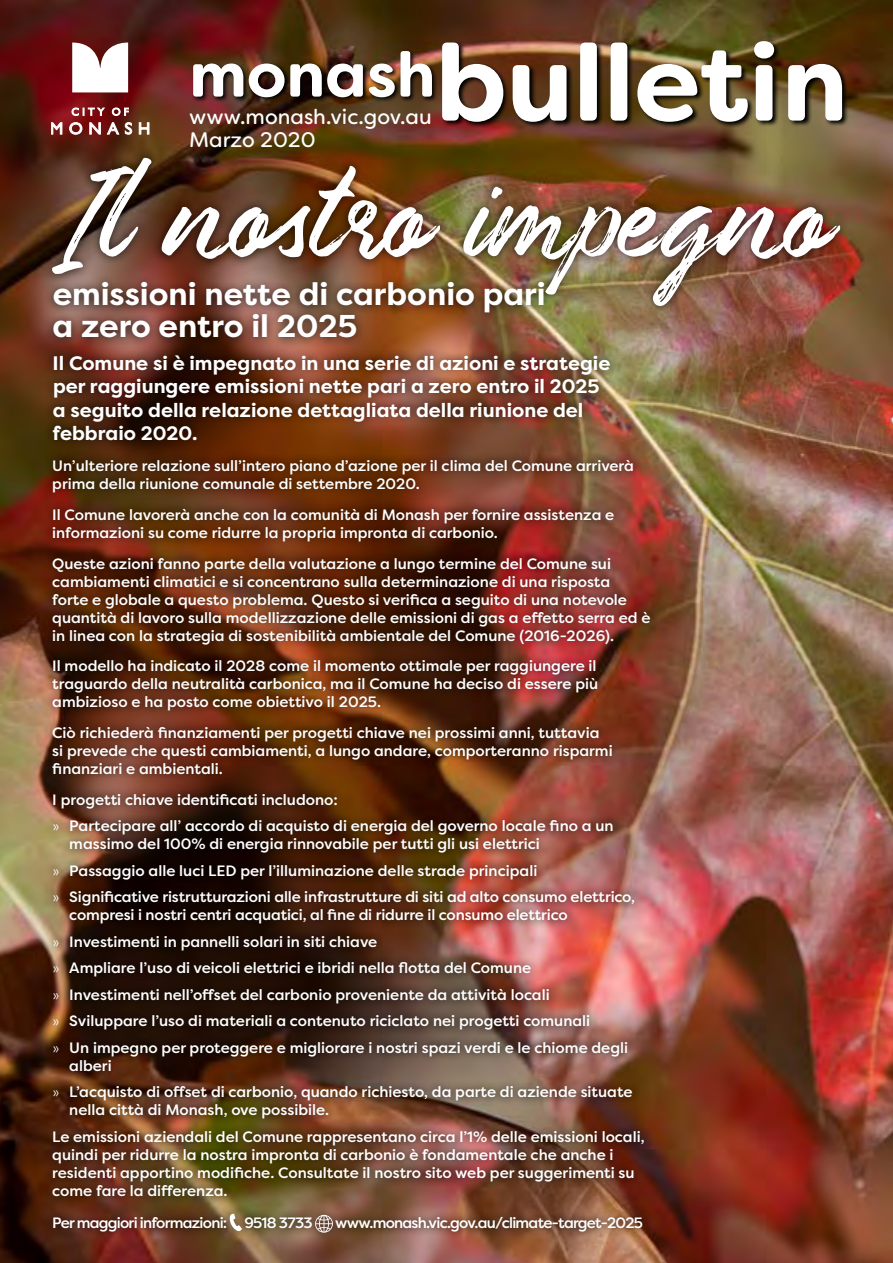
<style>
.page{position:relative;width:893px;height:1263px;background:#fff}
.page>*{position:absolute;margin:0;border:0;box-sizing:border-box;transform-origin:0 0}
.t1{font:700 108px "Filson Soft";color:#fff}
.t2{font:99px "Underland";color:#fff}
.t3{font:700 63px "Filson Soft";color:#fff}
.t4{font:700 31.5px/31.5px "Filson Pro";color:#fff}
.t5{font:21px "Filson Soft";color:#fff}
.t6{font:700 19.5px/23.4px "Filson Pro";color:#fff}
.t7{font:500 15px/18px "Filson Pro";color:#fff}
.t8{font:500 15px "Filson Pro";letter-spacing:-.05em;color:#fff}
.s1{font-family:"Calibri";font-weight:300}
</style>
<div class="page">
<img style="left:0;top:0;width:893px;height:1263px">
<img style="left:192px;top:41px;width:657px;height:87px">
<svg style="left:51px;top:122px;width:11px;height:12px"></svg>
<svg style="left:69px;top:122px;width:13px;height:12px"></svg>
<svg style="left:89px;top:122px;width:12px;height:12px"></svg>
<svg style="left:107px;top:122px;width:12px;height:12px"></svg>
<svg style="left:125px;top:122px;width:7px;height:12px"></svg>
<svg style="left:139px;top:122px;width:10px;height:12px"></svg>
<svg style="left:72px;top:108px;width:32px;height:8px"></svg>
<svg style="left:112px;top:108px;width:17px;height:8px"></svg>
<svg style="left:72px;top:43px;width:56px;height:49px"></svg>
<div style="left:43px;top:148px;width:807px;height:198px;background:#000;opacity:.75"></div>
<div style="left:43px;top:346px;width:616px;height:895px;background:#000;opacity:.75"></div>
<svg style="left:229px;top:1213px;width:13px;height:19px"></svg>
<svg style="left:315px;top:1215px;width:18px;height:18px"></svg>
<h1 class="t1" style="left:435px;top:13px;width:414px">bulletin</h1>
<h2 class="t2" style="left:52px;top:164px;width:778px">Il nostro impegno</h2>
<h3 class="t3" style="left:189px;top:34px;width:248px">monash</h3>
<h3 class="t5" style="left:189px;top:103px;width:244px">www.monash.vic.gov.au</h3>
<h3 class="t5" style="left:189px;top:127px;width:128px">Marzo 2020</h3>
<h3 class="t4" style="left:53px;top:279px;width:494px">emissioni nette di carbonio pari a zero entro il 2025</h3>
<h3 class="t6" style="left:53px;top:352px;width:559px">Il Comune si è impegnato in una serie di azioni e strategie per raggiungere emissioni nette pari a zero entro il 2025 a seguito della relazione dettagliata della riunione del febbraio 2020.</h3>
<p class="t7" style="left:52px;top:456px;width:583px">Un’ulteriore relazione sull’intero piano d’azione per il clima del Comune arriverà prima della riunione comunale di settembre 2020.</p>
<p class="t7" style="left:52px;top:505px;width:563px">Il Comune lavorerà anche con la comunità di Monash per fornire assistenza e informazioni su come ridurre la propria impronta di carbonio.</p>
<p class="t7" style="left:52px;top:554px;width:600px">Queste azioni fanno parte della valutazione a lungo termine del Comune sui cambiamenti climatici e si concentrano sulla determinazione di una risposta<br>forte e globale a questo problema. Questo si verifica a seguito di una notevole quantità di lavoro sulla modellizzazione delle emissioni di gas a effetto serra ed è in linea con la strategia di sostenibilità ambientale del Comune (2016-2026).</p>
<p class="t7" style="left:52px;top:657px;width:547px;text-align:justify">Il modello ha indicato il 2028 come il momento ottimale per raggiungere il traguardo della neutralità carbonica, ma il Comune ha deciso di essere più ambizioso e ha posto come obiettivo il 2025.</p>
<p class="t7" style="left:52px;top:723px;width:562px">Ciò richiederà finanziamenti per progetti chiave nei prossimi anni, tuttavia si prevede che questi cambiamenti, a lungo andare, comporteranno risparmi finanziari e ambientali.</p>
<p class="t7" style="left:52px;top:786px;width:563px;line-height:26.5px">I progetti chiave identificati includono:<br><span class="s1">»</span> Partecipare all’ accordo di acquisto di energia del governo locale fino a un</p>
<p class="t7" style="left:52px;top:830px;width:584px;line-height:26.5px;text-indent:17px">massimo del 100% di energia rinnovabile per tutti gli usi elettrici<br><span class="s1">»</span> Passaggio alle luci LED per l’illuminazione delle strade principali<br><span class="s1">»</span> Significative ristrutturazioni alle infrastrutture di siti ad alto consumo elettrico,</p>
<p class="t7" style="left:52px;top:901px;width:577px;line-height:26.5px;text-indent:17px">compresi i nostri centri acquatici, al fine di ridurre il consumo elettrico<br><span class="s1">»</span> Investimenti in pannelli solari in siti chiave<br><span class="s1">»</span> Ampliare l’uso di veicoli elettrici e ibridi nella flotta del Comune<br><span class="s1">»</span> Investimenti nell’offset del carbonio proveniente da attività locali<br><span class="s1">»</span> Sviluppare l’uso di materiali a contenuto riciclato nei progetti comunali<br><span class="s1">»</span> Un impegno per proteggere e migliorare i nostri spazi verdi e le chiome degli</p>
<p class="t7" style="left:52px;top:1052px;width:582px;line-height:26.5px;text-indent:17px">alberi<br><span class="s1">»</span> L’acquisto di offset di carbonio, quando richiesto, da parte di aziende situate</p>
<p class="t7" style="left:52px;top:1096px;width:594px;line-height:26.5px;text-indent:17px">nella città di Monash, ove possibile.<br>Le emissioni aziendali del Comune rappresentano circa l’1% delle emissioni locali,</p>
<p class="t7" style="left:52px;top:1145px;width:584px">quindi per ridurre la nostra impronta di carbonio è fondamentale che anche i residenti apportino modifiche. Consultate il nostro sito web per suggerimenti su come fare la differenza.</p>
<p class="t8" style="left:52px;top:1212px;width:262px">Per maggiori informazioni: 9518 3733</p>
<p class="t8" style="left:335px;top:1212px;width:309px">www.monash.vic.gov.au/climate-target-2025</p>
</div>
